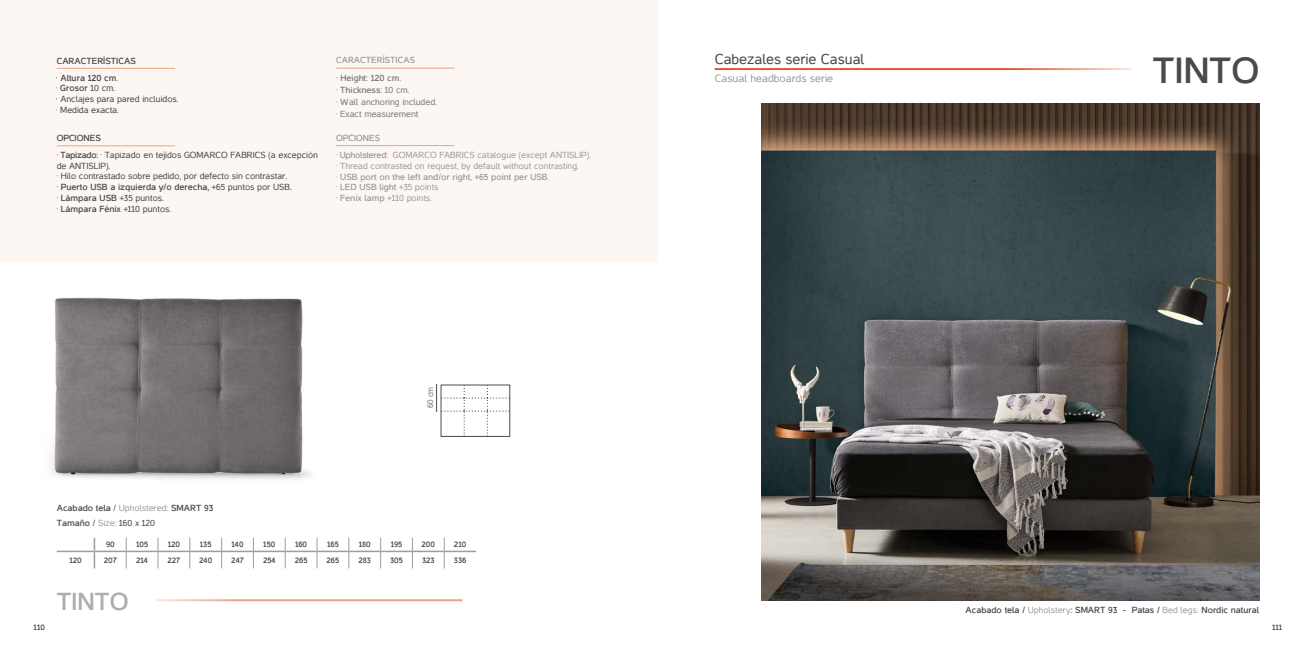
<style>
.page{position:relative;width:1316px;height:658px;background:#fff}
.page>*{position:absolute;margin:0;border:0;box-sizing:border-box;transform-origin:0 0}
.t1{font:700 37px "Casper";color:#4a4a49}
.t2{font:700 25px "Casper";color:#adadad}
.t3{font:14.6px "Casper";color:#4a4a49}
.t4{font:10.9px "Casper";color:#9d9d9c}
.t5{font:9px/10.8px "Casper";color:#4a4a49}
.t6{font:9px/10.8px "Casper";color:#9d9d9c}
.t7{font:700 9px/15px "Casper";color:#4a4a49}
.t8{font:9px/12px "Casper";color:#7c7b7b}
.t9{font:700 9px "Casper";color:#9d9d9c}
.t10{font:8.4px "Casper";color:#7c7b7b}
.t11{font:700 8px "Casper";color:#4a4a49}
.s1{font-weight:700}
.s2{font-weight:400}
.s3{font-weight:400;color:#9d9d9c}
</style>
<div class="page">
<hr style="left:156px;top:599px;width:306px;height:2px;background:#e9a481">
<svg style="left:56px;top:537px;width:182px;height:65px"></svg>
<img style="left:0;top:261px;width:392px;height:218px">
<hr style="left:714px;top:68px;width:417px;height:2px;background:#d75e32">
<svg style="left:1011px;top:68px;width:249px;height:196px"></svg>
<img style="left:761px;top:103px;width:498px;height:497px">
<div style="left:440px;top:384px;width:70px;height:53px;border:1px solid #4a4a49"></div>
<svg style="left:436px;top:384px;width:73px;height:52px"></svg>
<div style="left:0;top:0;width:658px;height:261px;background:#fdf7f3"></div>
<hr style="left:57px;top:550px;width:37px;height:2px;background:#9d9d9c">
<hr style="left:94px;top:550px;width:32px;height:2px;background:#9d9d9c">
<svg style="left:94px;top:537px;width:1px;height:31px"></svg>
<hr style="left:126px;top:550px;width:32px;height:2px;background:#9d9d9c">
<hr style="left:158px;top:550px;width:32px;height:2px;background:#9d9d9c">
<hr style="left:190px;top:550px;width:31px;height:2px;background:#9d9d9c">
<hr style="left:222px;top:550px;width:31px;height:2px;background:#9d9d9c">
<hr style="left:254px;top:550px;width:31px;height:2px;background:#9d9d9c">
<hr style="left:285px;top:550px;width:32px;height:2px;background:#9d9d9c">
<hr style="left:317px;top:550px;width:31px;height:2px;background:#9d9d9c">
<hr style="left:349px;top:550px;width:31px;height:2px;background:#9d9d9c">
<hr style="left:381px;top:550px;width:31px;height:2px;background:#9d9d9c">
<hr style="left:412px;top:550px;width:32px;height:2px;background:#9d9d9c">
<hr style="left:444px;top:550px;width:32px;height:2px;background:#9d9d9c">
<svg style="left:126px;top:537px;width:1px;height:31px"></svg>
<svg style="left:158px;top:537px;width:1px;height:31px"></svg>
<svg style="left:189px;top:537px;width:1px;height:31px"></svg>
<svg style="left:253px;top:537px;width:1px;height:31px"></svg>
<svg style="left:285px;top:537px;width:1px;height:31px"></svg>
<svg style="left:317px;top:537px;width:1px;height:31px"></svg>
<svg style="left:348px;top:537px;width:1px;height:31px"></svg>
<svg style="left:380px;top:537px;width:1px;height:31px"></svg>
<svg style="left:221px;top:537px;width:1px;height:31px"></svg>
<svg style="left:412px;top:537px;width:1px;height:31px"></svg>
<svg style="left:444px;top:537px;width:1px;height:31px"></svg>
<hr style="left:57px;top:68px;width:118px;height:1px;background:#e9a481">
<hr style="left:57px;top:145px;width:118px;height:1px;background:#e9a481">
<hr style="left:336px;top:68px;width:118px;height:1px;background:#e9a481">
<hr style="left:336px;top:145px;width:118px;height:1px;background:#e9a481">
<p class="t7" style="left:57px;top:53px;width:81px">CARACTERÍSTICAS</p>
<p class="t9" style="left:336px;top:55px;width:81px">CARACTERÍSTICAS</p>
<p class="t5" style="left:56px;top:72px;width:124px"><span class="s1">· Altura 120 cm</span>.<br>· <span class="s1">Grosor</span> 10 cm.<br><span class="s1">·</span> Anclajes para pared incluidos. · Medida exacta.</p>
<p class="t5" style="left:57px;top:149px;width:263px">· <span class="s1">Tapizado:</span> · Tapizado en tejidos GOMARCO FABRICS (a excepción de ANTISLIP).<br>· Hilo contrastado sobre pedido, por defecto sin contrastar.<br>· <span class="s1">Puerto USB a izquierda y/o derecha,</span> +65 puntos por USB.<br>· <span class="s1">Lámpara USB</span> +35 puntos.<br>· <span class="s1">Lámpara Fénix</span> +110 puntos.</p>
<p class="t6" style="left:336px;top:149px;width:256px">· <span class="s1">Upholstered:</span> GOMARCO FABRICS catalogue (except ANTISLIP). · Thread contrasted on request, by default without contrasting.<br>· <span class="s1">USB port on the left and/or right, +65 point per USB</span>.<br>· <span class="s1">LED USB light</span> +35 points<br>· <span class="s1">Fenix lamp</span> +110 points.</p>
<p class="t8" style="left:336px;top:71px;width:102px"><span class="s1">· Height: 120 cm</span>.<br>· <span class="s1">Thickness</span>: 10 cm.<br>· Wall anchoring included. · Exact measurement</p>
<p class="t9" style="left:336px;top:133px;width:46px">OPCIONES</p>
<p class="t7" style="left:57px;top:131px;width:46px">OPCIONES</p>
<p class="t7" style="left:57px;top:500px;width:158px">Acabado tela <span class="s2">/</span> <span class="s3">Upholstered:</span> SMART 93<br>Tamaño <span class="s2">/</span> <span class="s3">Size:</span> <span class="s2">160 x 120</span></p>
<p class="t10" style="left:425px;top:408px;width:22px;rotate:-90deg">60 cm</p>
<p class="t11" style="left:106px;top:540px;width:10px">90</p>
<p class="t11" style="left:136px;top:540px;width:14px">105</p>
<p class="t11" style="left:168px;top:540px;width:14px">120</p>
<p class="t11" style="left:200px;top:540px;width:13px">135</p>
<p class="t11" style="left:231px;top:540px;width:14px">140</p>
<p class="t11" style="left:263px;top:540px;width:14px">150</p>
<p class="t11" style="left:295px;top:540px;width:14px">160</p>
<p class="t11" style="left:327px;top:540px;width:13px">165</p>
<p class="t11" style="left:359px;top:540px;width:13px">180</p>
<p class="t11" style="left:391px;top:540px;width:13px">195</p>
<p class="t11" style="left:421px;top:540px;width:15px">200</p>
<p class="t11" style="left:454px;top:540px;width:14px">210</p>
<p class="t11" style="left:69px;top:555px;width:14px">120</p>
<p class="t11" style="left:104px;top:555px;width:14px">207</p>
<p class="t11" style="left:136px;top:555px;width:13px">214</p>
<p class="t11" style="left:167px;top:555px;width:14px">227</p>
<p class="t11" style="left:199px;top:555px;width:15px">240</p>
<p class="t11" style="left:231px;top:555px;width:14px">247</p>
<p class="t11" style="left:263px;top:555px;width:14px">254</p>
<p class="t11" style="left:295px;top:555px;width:14px">265</p>
<p class="t11" style="left:326px;top:555px;width:14px">265</p>
<p class="t11" style="left:358px;top:555px;width:14px">283</p>
<p class="t11" style="left:390px;top:555px;width:14px">305</p>
<p class="t11" style="left:422px;top:555px;width:14px">323</p>
<p class="t11" style="left:454px;top:555px;width:14px">336</p>
<h2 class="t2" style="left:57px;top:588px;width:73px">TINTO</h2>
<h3 class="t3" style="left:714px;top:51px;width:151px">Cabezales serie Casual</h3>
<p class="t4" style="left:714px;top:72px;width:120px">Casual headboards serie</p>
<h1 class="t1" style="left:1152px;top:50px;width:108px">TINTO</h1>
<p class="t7" style="left:965px;top:602px;width:295px">Acabado tela / <span class="s3">Upholstery</span><span class="s2">:</span> SMART 93 - Patas / <span class="s3">Bed legs:</span> Nordic natural</p>
<p class="t11" style="left:34px;top:622px;width:13px">110</p>
<p class="t11" style="left:1272px;top:622px;width:12px">111</p>
</div>
